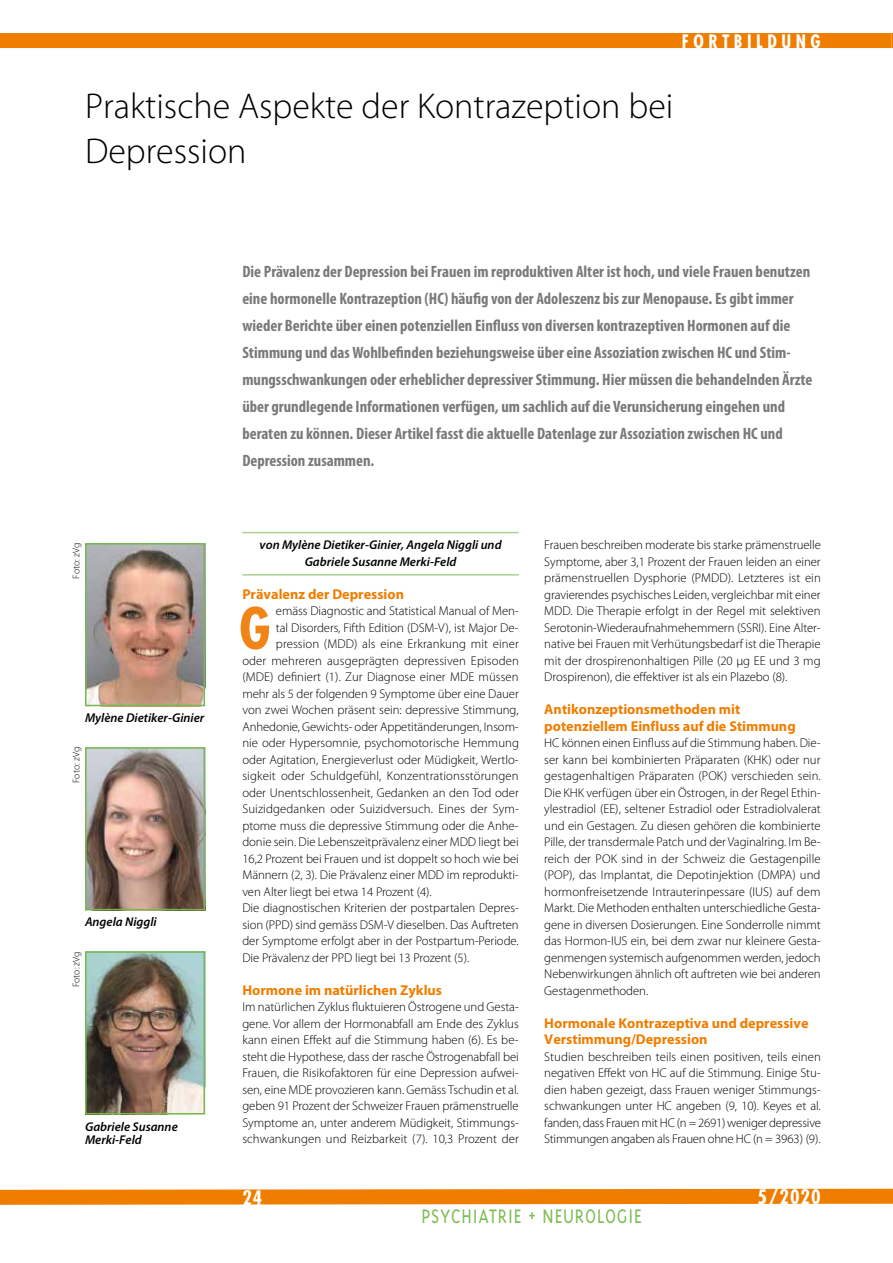
<style>
.page{position:relative;width:893px;height:1263px;background:#fff}
.page>*{position:absolute;margin:0;border:0;box-sizing:border-box;transform-origin:0 0}
.t1{font:700 condensed 55.5px "Futura";color:#f08416}
.t2{font:300 36px/45px "Myriad Pro";color:#000}
.t3{font:300 22.5px "Triplex";letter-spacing:.04em;color:#7ebc56;scale:.88 1}
.t4{font:700 condensed 19.5px "Futura";letter-spacing:.05em;color:#fff}
.t5{font:700 condensed 18px "Futura";letter-spacing:.25em;color:#fff}
.t6{font:700 condensed 16.5px/27px "Myriad Pro";color:#797979}
.t7{font:700 14.25px/16.5px "Myriad Pro";color:#ef7d00}
.t8{font:300 12.75px/16.5px "Myriad Pro";letter-spacing:-.005em;color:#000;text-align:justify}
.t9{font:italic 600 12.75px/16.5px "Myriad Pro";color:#000;text-align:center}
.t10{font:300 9.75px "Myriad Pro";color:#000}
</style>
<div class="page">
<svg style="left:0;top:1188px;width:893px;height:17px;background:#f08c1d"></svg>
<svg style="left:891px;top:33px;width:2px;height:15px"></svg>
<hr style="left:242px;top:532px;width:277px;height:1px;background:#acd18d">
<hr style="left:242px;top:574px;width:277px;height:2px;background:#acd18d">
<div style="left:0;top:33px;width:891px;height:15px;background:#ef7d00"></div>
<img style="left:88px;top:546px;width:114px;height:157px">
<div style="left:85px;top:543px;width:120px;height:163px;border:2px solid #75b94e"></div>
<img style="left:88px;top:750px;width:114px;height:157px">
<div style="left:85px;top:747px;width:120px;height:163px;border:2px solid #75b94e"></div>
<img style="left:88px;top:954px;width:114px;height:157px">
<div style="left:85px;top:951px;width:120px;height:163px;border:2px solid #75b94e"></div>
<h3 class="t5" style="left:682px;top:30px;width:140px">FORTBILDUNG</h3>
<h2 class="t2" style="left:85px;top:84px;width:590px">Praktische Aspekte der Kontrazeption bei<br>Depression</h2>
<p class="t10" style="left:71px;top:579px;width:37px;rotate:-90deg">Foto: zVg</p>
<p class="t9" style="left:85px;top:710px;width:121px">Mylène Dietiker-Ginier</p>
<p class="t10" style="left:71px;top:783px;width:37px;rotate:-90deg">Foto: zVg</p>
<p class="t9" style="left:85px;top:914px;width:73px">Angela Niggli</p>
<p class="t10" style="left:71px;top:987px;width:37px;rotate:-90deg">Foto: zVg</p>
<p class="t9" style="left:85px;top:1120px;width:94px;line-height:13.5px;text-align:left">Gabriele Susanne<br>Merki-Feld</p>
<p class="t6" style="left:242px;top:258px;width:572px">Die Prävalenz der Depression bei Frauen im reproduktiven Alter ist hoch, und viele Frauen benutzen eine hormonelle Kontrazeption (HC) häufig von der Adoleszenz bis zur Menopause. Es gibt immer wieder Berichte über einen potenziellen Einfluss von diversen kontrazeptiven Hormonen auf die Stimmung und das Wohlbefinden beziehungsweise über eine Assoziation zwischen HC und Stim&shy;mungsschwankungen oder erheblicher depressiver Stimmung. Hier müssen die behandelnden Ärzte über grundlegende Informationen verfügen, um sachlich auf die Verunsicherung eingehen und beraten zu können. Dieser Artikel fasst die aktuelle Datenlage zur Assoziation zwischen HC und Depression zusammen.</p>
<p class="t9" style="left:260px;top:537px;width:244px">von Mylène Dietiker-Ginier, Angela Niggli und<br>Gabriele Susanne Merki-Feld</p>
<p class="t7" style="left:242px;top:586px;width:163px">Prävalenz der Depression</p>
<p class="t8" style="left:276px;top:603px;width:244px">emäss Diagnostic and Statistical Manual of Men-</p>
<p class="t8" style="left:276px;top:619px;width:244px">tal Disorders, Fifth Edition (DSM-V), ist Major De-</p>
<p class="t8" style="left:276px;top:636px;width:244px">pression (MDD) als eine Erkrankung mit einer</p>
<p class="t8" style="left:242px;top:652px;width:278px">oder mehreren ausgeprägten depressiven Episoden</p>
<p class="t8" style="left:242px;top:669px;width:278px">(MDE) definiert (1). Zur Diagnose einer MDE müssen</p>
<p class="t8" style="left:242px;top:685px;width:278px">mehr als 5 der folgenden 9 Symptome über eine Dauer</p>
<p class="t8" style="left:242px;top:702px;width:278px">von zwei Wochen präsent sein: depressive Stimmung,</p>
<p class="t8" style="left:242px;top:718px;width:278px">Anhedonie, Gewichts- oder Appetitänderungen, Insom-</p>
<p class="t8" style="left:242px;top:735px;width:278px">nie oder Hypersomnie, psychomotorische Hemmung</p>
<p class="t8" style="left:242px;top:751px;width:278px">oder Agitation, Energieverlust oder Müdigkeit, Wertlo-</p>
<p class="t8" style="left:242px;top:768px;width:278px">sigkeit oder Schuldgefühl, Konzentrationsstörungen</p>
<p class="t8" style="left:242px;top:784px;width:278px">oder Unentschlossenheit, Gedanken an den Tod oder</p>
<p class="t8" style="left:242px;top:801px;width:278px">Suizidgedanken oder Suizidversuch. Eines der Sym-</p>
<p class="t8" style="left:242px;top:817px;width:278px">ptome muss die depressive Stimmung oder die Anhe-</p>
<p class="t8" style="left:242px;top:834px;width:278px">donie sein. Die Lebenszeitprävalenz einer MDD liegt bei</p>
<p class="t8" style="left:242px;top:850px;width:278px">16,2 Prozent bei Frauen und ist doppelt so hoch wie bei</p>
<p class="t8" style="left:242px;top:867px;width:278px">Männern (2, 3). Die Prävalenz einer MDD im reprodukti-</p>
<p class="t8" style="left:242px;top:883px;width:191px">ven Alter liegt bei etwa 14 Prozent (4).</p>
<p class="t8" style="left:242px;top:900px;width:278px">Die diagnostischen Kriterien der postpartalen Depres-</p>
<p class="t8" style="left:242px;top:916px;width:278px">sion (PPD) sind gemäss DSM-V dieselben. Das Auftreten</p>
<p class="t8" style="left:242px;top:933px;width:278px">der Symptome erfolgt aber in der Postpartum-Periode.</p>
<p class="t8" style="left:242px;top:949px;width:228px">Die Prävalenz der PPD liegt bei 13 Prozent (5).</p>
<p class="t7" style="left:242px;top:982px;width:201px">Hormone im natürlichen Zyklus</p>
<p class="t8" style="left:242px;top:999px;width:278px">Im natürlichen Zyklus fluktuieren Östrogene und Gesta&shy;gene. Vor allem der Hormonabfall am Ende des Zyklus kann einen Effekt auf die Stimmung haben (6). Es be&shy;steht die Hypothese, dass der rasche Östrogenabfall bei Frauen, die Risikofaktoren für eine Depression aufwei&shy;sen, eine MDE provozieren kann. Gemäss Tschudin et al. geben 91 Prozent der Schweizer Frauen prämenstruelle Symptome an, unter anderem Müdigkeit, Stimmungs&shy;schwankungen und Reizbarkeit (7). 10,3 Prozent der</p>
<h1 class="t1" style="left:239px;top:592px;width:33px">G</h1>
<p class="t8" style="left:544px;top:537px;width:278px">Frauen beschreiben moderate bis starke prämenstruelle Symptome, aber 3,1 Prozent der Frauen leiden an einer prämenstruellen Dysphorie (PMDD). Letzteres ist ein gravierendes psychisches Leiden, vergleichbar mit einer MDD. Die Therapie erfolgt in der Regel mit selektiven Serotonin-Wiederaufnahmehemmern (SSRI). Eine Alter&shy;native bei Frauen mit Verhütungsbedarf ist die Therapie mit der drospirenonhaltigen Pille (20 µg EE und 3 mg Drospirenon), die effektiver ist als ein Plazebo (8).</p>
<p class="t7" style="left:544px;top:701px;width:253px">Antikonzeptionsmethoden mit potenziellem Einfluss auf die Stimmung</p>
<p class="t8" style="left:544px;top:735px;width:278px">HC können einen Einfluss auf die Stimmung haben. Die&shy;ser kann bei kombinierten Präparaten (KHK) oder nur gestagenhaltigen Präparaten (POK) verschieden sein.<br>Die KHK verfügen über ein Östrogen, in der Regel Ethin&shy;ylestradiol (EE), seltener Estradiol oder Estradiolvalerat und ein Gestagen. Zu diesen gehören die kombinierte Pille, der transdermale Patch und der Vaginalring. Im Be&shy;reich der POK sind in der Schweiz die Gestagenpille (POP), das Implantat, die Depotinjektion (DMPA) und hormonfreisetzende Intrauterinpessare (IUS) auf dem Markt. Die Methoden enthalten unterschiedliche Gesta&shy;gene in diversen Dosierungen. Eine Sonderrolle nimmt das Hormon-IUS ein, bei dem zwar nur kleinere Gesta&shy;genmengen systemisch aufgenommen werden, jedoch Nebenwirkungen ähnlich oft auftreten wie bei anderen Gestagenmethoden.</p>
<p class="t7" style="left:544px;top:1015px;width:266px">Hormonale Kontrazeptiva und depressive<br>Verstimmung/Depression</p>
<p class="t8" style="left:544px;top:1048px;width:278px">Studien beschreiben teils einen positiven, teils einen negativen Effekt von HC auf die Stimmung. Einige Stu&shy;dien haben gezeigt, dass Frauen weniger Stimmungs&shy;schwankungen unter HC angeben (9, 10). Keyes et al. fanden, dass Frauen mit HC (n = 2691) weniger depressive Stimmungen angaben als Frauen ohne HC (n = 3963) (9).</p>
<h3 class="t4" style="left:242px;top:1185px;width:22px">24</h3>
<h3 class="t4" style="left:757px;top:1184px;width:65px">5/2020</h3>
<h3 class="t3" style="left:421px;top:1203px;width:252px">PSYCHIATRIE + NEUROLOGIE</h3>
</div>
